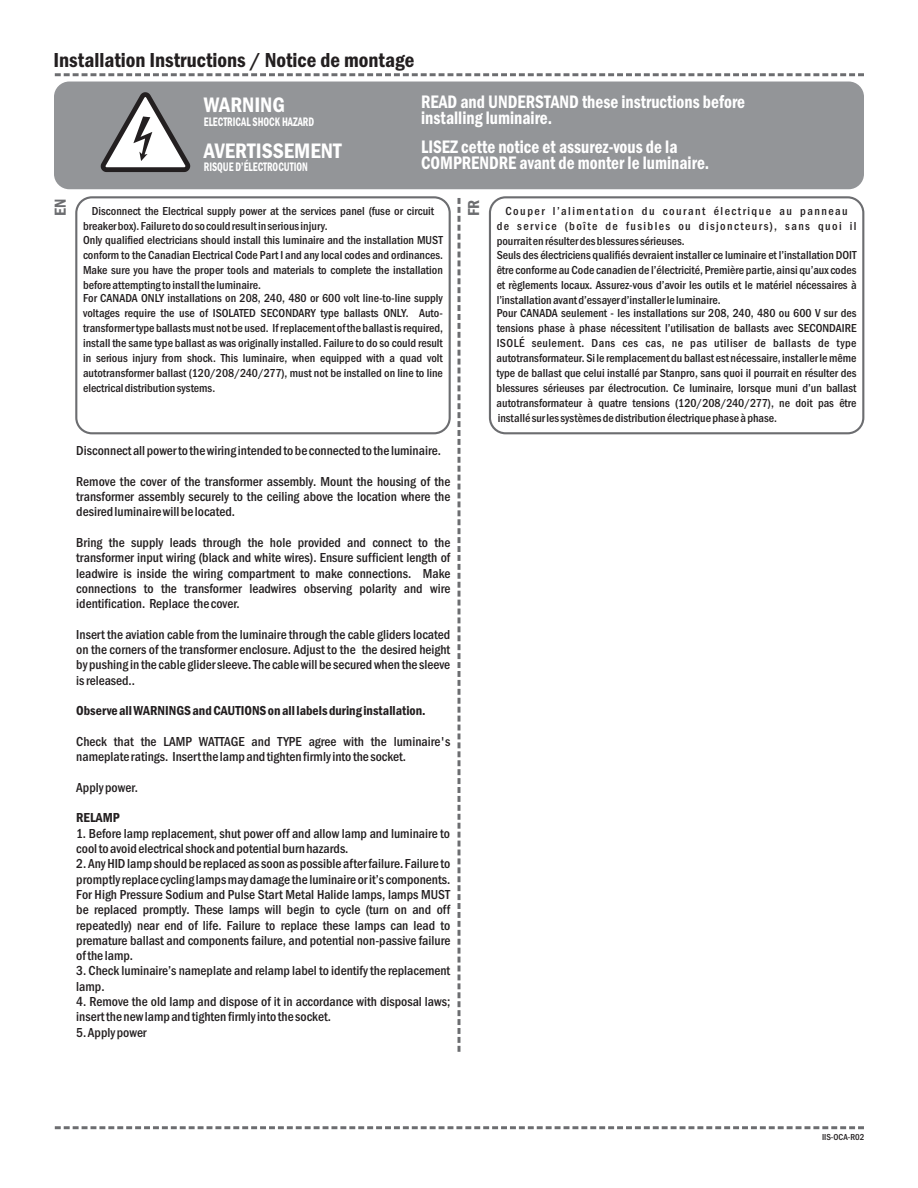
<style>
.page{position:relative;width:918px;height:1188px;background:#fff}
.page>*{position:absolute;margin:0;border:0;box-sizing:border-box;transform-origin:0 0}
.t1{font:600 condensed 21.75px "Franklin Gothic";color:#fff}
.t2{font:600 condensed 21px "Franklin Gothic";color:#231f20}
.t3{font:600 condensed 18.75px/15.9px "Franklin Gothic";color:#fff;scale:.92 1}
.t4{font:600 condensed 16.5px "Franklin Gothic";color:#6c6d70}
.t5{font:500 condensed 13.5px/15.3px "Franklin Gothic";color:#231f20;text-align:justify}
.t6{font:600 condensed 13.5px "Franklin Gothic";color:#231f20}
.t7{font:600 condensed 12.75px "Franklin Gothic";color:#fff;scale:.79 1}
.t8{font:500 condensed 12px/15px "Franklin Gothic";color:#231f20;text-align:justify}
.t9{font:500 condensed 12px/15px "Franklin Gothic";letter-spacing:.115em;color:#231f20}
.t10{font:500 condensed 9px "Franklin Gothic";color:#231f20}
</style>
<div class="page">
<div style="left:54px;top:82px;width:810px;height:107px;background:#939598;border-radius:15px"></div>
<svg style="left:101px;top:92px;width:89px;height:80px"></svg>
<svg style="left:458px;top:198px;width:2px;height:854px"></svg>
<svg style="left:54px;top:73px;width:810px;height:3px"></svg>
<div style="left:75px;top:196px;width:376px;height:238px;border:2px solid #6c6d70;border-radius:16px"></div>
<div style="left:489px;top:196px;width:375px;height:238px;border:2px solid #6c6d70;border-radius:16px"></div>
<svg style="left:54px;top:1126px;width:810px;height:3px"></svg>
<h2 class="t2" style="left:53px;top:52px;width:363px">Installation Instructions / Notice de montage</h2>
<h1 class="t1" style="left:204px;top:97px;width:83px">WARNING</h1>
<p class="t7" style="left:204px;top:117px;width:141px">ELECTRICAL SHOCK HAZARD</p>
<h3 class="t3" style="left:421px;top:95px;width:354px">READ and UNDERSTAND these instructions before installing luminaire.</h3>
<h3 class="t3" style="left:421px;top:141px;width:315px">LISEZ cette notice et assurez-vous de la<br>COMPRENDRE avant de monter le luminaire.</h3>
<h1 class="t1" style="left:204px;top:143px;width:139px">AVERTISSEMENT</h1>
<p class="t7" style="left:204px;top:162px;width:133px">RISQUE D’ÉLECTROCUTION</p>
<p class="t8" style="left:83px;top:205px;width:353px;text-indent:9px">Disconnect the Electrical supply power at the services panel (fuse or circuit breaker box). Failure to do so could result in serious injury.</p>
<p class="t8" style="left:83px;top:233px;width:361px">Only qualified electricians should install this luminaire and the installation MUST conform to the Canadian Electrical Code Part I and any local codes and ordinances.<br>Make sure you have the proper tools and materials to complete the installation before attempting to install the luminaire.</p>
<p class="t8" style="left:83px;top:292px;width:361px">For CANADA ONLY installations on 208, 240, 480 or 600 volt line-to-line supply voltages require the use of ISOLATED SECONDARY type ballasts ONLY. Auto&shy;transformer type ballasts must not be used. If replacement of the ballast is required, install the same type ballast as was originally installed. Failure to do so could result in serious injury from shock. This luminaire, when equipped with a quad volt autotransformer ballast (120/208/240/277), must not be installed on line to line electrical distribution systems.</p>
<h3 class="t4" style="left:54px;top:216px;width:19px;rotate:-90deg">EN</h3>
<h3 class="t4" style="left:468px;top:216px;width:18px;rotate:-90deg">FR</h3>
<p class="t9" style="left:497px;top:205px;width:361px;text-indent:9px">Couper l’alimentation du courant électrique au panneau de service (boîte de fusibles ou disjoncteurs), sans quoi il pourrait en résulter des blessures sérieuses.</p>
<p class="t8" style="left:497px;top:248px;width:361px">Seuls des électriciens qualifiés devraient installer ce luminaire et l’installation DOIT être conforme au Code canadien de l’électricité, Première partie, ainsi qu’aux codes et règlements locaux. Assurez-vous d’avoir les outils et le matériel nécessaires à l’installation avant d’essayer d’installer le luminaire.</p>
<p class="t8" style="left:497px;top:307px;width:361px">Pour CANADA seulement - les installations sur 208, 240, 480 ou 600 V sur des tensions phase à phase nécessitent l’utilisation de ballasts avec SECONDAIRE ISOLÉ seulement. Dans ces cas, ne pas utiliser de ballasts de type autotransformateur. Si le remplacement du ballast est nécessaire, installer le même type de ballast que celui installé par Stanpro, sans quoi il pourrait en résulter des blessures sérieuses par électrocution. Ce luminaire, lorsque muni d’un ballast autotransformateur à quatre tensions (120/208/240/277), ne doit pas être installé sur les systèmes de distribution électrique phase à phase.</p>
<p class="t5" style="left:76px;top:444px;width:366px">Disconnect all power to the wiring intended to be connected to the luminaire.</p>
<p class="t5" style="left:76px;top:475px;width:376px">Remove the cover of the transformer assembly. Mount the housing of the transformer assembly securely to the ceiling above the location where the desired luminaire will be located.</p>
<p class="t5" style="left:76px;top:536px;width:376px">Bring the supply leads through the hole provided and connect to the transformer input wiring (black and white wires). Ensure sufficient length of leadwire is inside the wiring compartment to make connections. Make connections to the transformer leadwires observing polarity and wire identification. Replace the cover.</p>
<p class="t5" style="left:76px;top:628px;width:376px">Insert the aviation cable from the luminaire through the cable gliders located on the corners of the transformer enclosure. Adjust to the the desired height by pushing in the cable glider sleeve. The cable will be secured when the sleeve is released..</p>
<p class="t6" style="left:76px;top:706px;width:351px">Observe all WARNINGS and CAUTIONS on all labels during installation.</p>
<p class="t5" style="left:76px;top:735px;width:376px">Check that the LAMP WATTAGE and TYPE agree with the luminaire's nameplate ratings. Insert the lamp and tighten firmly into the socket.</p>
<p class="t5" style="left:76px;top:781px;width:63px">Apply power.</p>
<p class="t6" style="left:76px;top:813px;width:45px">RELAMP</p>
<p class="t5" style="left:76px;top:827px;width:375px">1. Before lamp replacement, shut power off and allow lamp and luminaire to cool to avoid electrical shock and potential burn hazards.</p>
<p class="t5" style="left:76px;top:857px;width:376px">2. Any HID lamp should be replaced as soon as possible after failure. Failure to promptly replace cycling lamps may damage the luminaire or it’s components.<br>For High Pressure Sodium and Pulse Start Metal Halide lamps, lamps MUST be replaced promptly. These lamps will begin to cycle (turn on and off repeatedly) near end of life. Failure to replace these lamps can lead to premature ballast and components failure, and potential non-passive failure of the lamp.</p>
<p class="t5" style="left:76px;top:964px;width:376px">3. Check luminaire’s nameplate and relamp label to identify the replacement lamp.</p>
<p class="t5" style="left:76px;top:995px;width:375px">4. Remove the old lamp and dispose of it in accordance with disposal laws; insert the new lamp and tighten firmly into the socket.</p>
<p class="t5" style="left:76px;top:1026px;width:72px">5. Apply power</p>
<p class="t10" style="left:822px;top:1134px;width:44px">IIS-OCA-R02</p>
</div>
